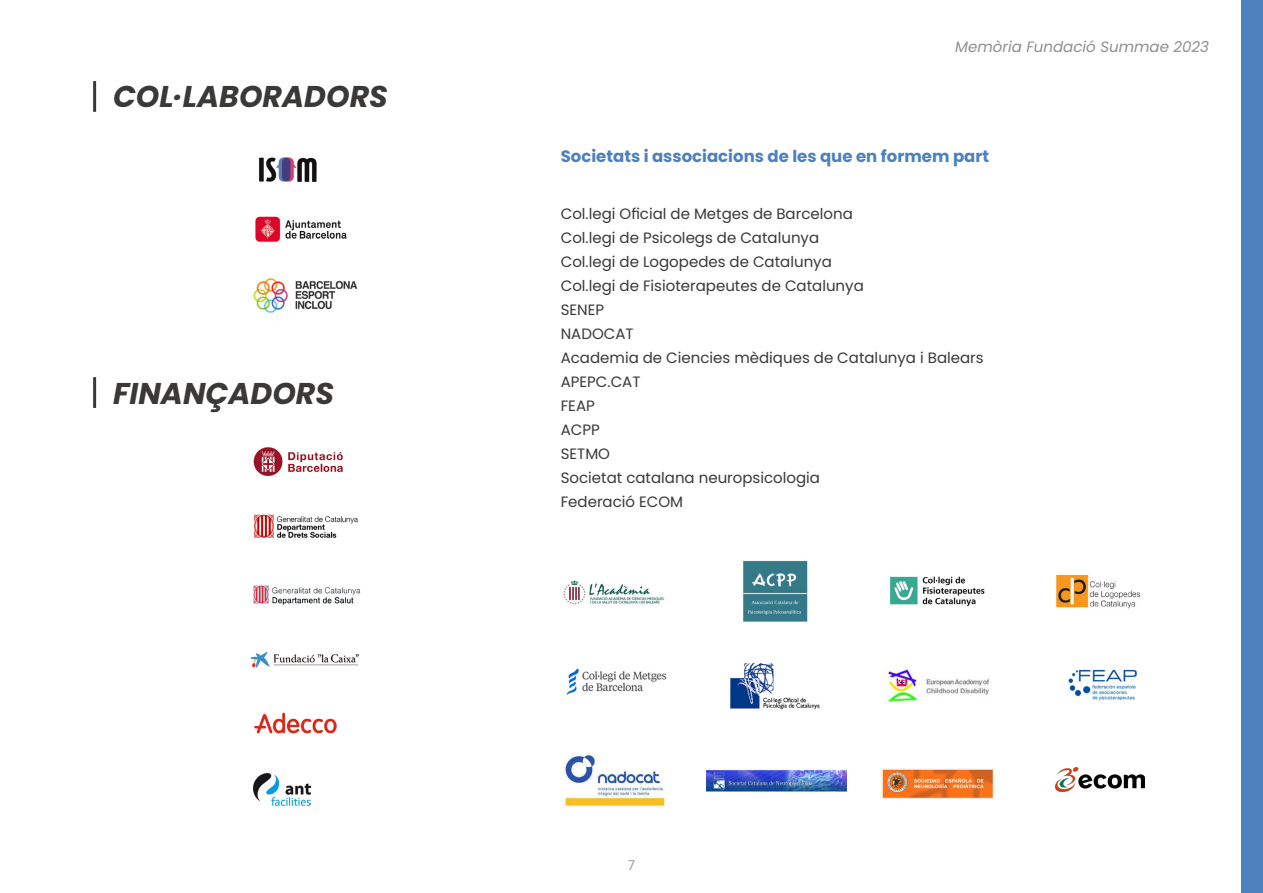
<style>
.page{position:relative;width:1263px;height:893px;background:#fff}
.page>*{position:absolute;margin:0;border:0;box-sizing:border-box;transform-origin:0 0}
.t1{font:italic 700 30px "Poppins";color:#3a3938}
.t2{font:700 16.5px "Poppins";color:#4d80bd}
.t3{font:15px/24px "Poppins";color:#3a3938}
.t4{font:italic 15px "Poppins";color:#8e8e8d}
.t5{font:13.5px "Trade Gothic LT";color:#949494}
</style>
<div class="page">
<hr style="left:0;top:0;width:1px;height:893px;background:#8ea8c8">
<img style="left:563px;top:580px;width:102px;height:26px">
<img style="left:255px;top:216px;width:92px;height:26px">
<img style="left:253px;top:278px;width:105px;height:35px">
<img style="left:253px;top:447px;width:90px;height:29px">
<img style="left:254px;top:712px;width:83px;height:22px">
<img style="left:250px;top:651px;width:108px;height:17px">
<img style="left:253px;top:585px;width:108px;height:20px">
<img style="left:253px;top:773px;width:58px;height:34px">
<img style="left:566px;top:668px;width:101px;height:27px">
<img style="left:564px;top:753px;width:102px;height:55px">
<img style="left:743px;top:560px;width:65px;height:62px">
<img style="left:730px;top:663px;width:90px;height:47px">
<img style="left:706px;top:769px;width:141px;height:23px">
<img style="left:890px;top:576px;width:95px;height:31px">
<img style="left:887px;top:667px;width:103px;height:35px">
<img style="left:881px;top:768px;width:113px;height:31px">
<img style="left:1056px;top:574px;width:85px;height:35px">
<img style="left:1068px;top:669px;width:69px;height:32px">
<img style="left:254px;top:514px;width:104px;height:24px">
<img style="left:1055px;top:767px;width:89px;height:25px">
<img style="left:259px;top:157px;width:58px;height:25px">
<div style="left:0;top:462px;width:140px;height:431px;background:#fff"></div>
<hr style="left:93px;top:81px;width:3px;height:31px;background:#3a3938">
<hr style="left:93px;top:377px;width:3px;height:31px;background:#3a3938">
<div style="left:1242px;top:0;width:21px;height:893px;background:#4d80bd"></div>
<h1 class="t1" style="left:113px;top:80px;width:276px">COL·LABORADORS</h1>
<h1 class="t1" style="left:113px;top:376px;width:223px">FINANÇADORS</h1>
<p class="t4" style="left:955px;top:38px;width:255px">Memòria Fundació Summae 2023</p>
<p class="t2" style="left:561px;top:147px;width:430px">Societats i associacions de les que en formem part</p>
<p class="t3" style="left:561px;top:202px;width:424px">Col.legi Oficial de Metges de Barcelona<br>Col.legi de Psicolegs de Catalunya<br>Col.legi de Logopedes de Catalunya<br>Col.legi de Fisioterapeutes de Catalunya<br>SENEP<br>NADOCAT<br>Academia de Ciencies mèdiques de Catalunya i Balears<br>APEPC.CAT<br>FEAP<br>ACPP<br>SETMO<br>Societat catalana neuropsicologia<br>Federació ECOM</p>
<p class="t5" style="left:627px;top:857px;width:10px">7</p>
</div>
